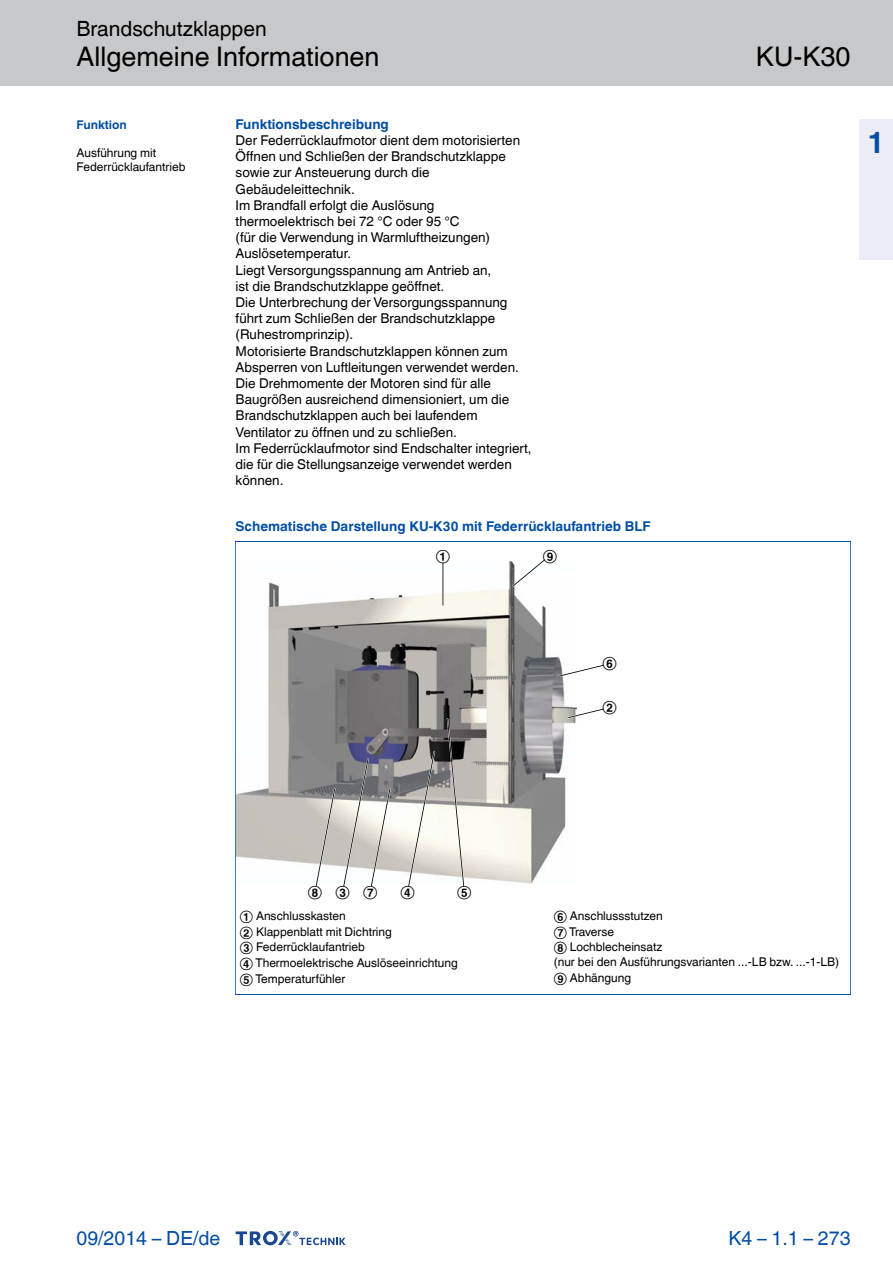
<style>
.page{position:relative;width:893px;height:1263px;background:#fff}
.page>*{position:absolute;margin:0;border:0;box-sizing:border-box;transform-origin:0 0}
.t1{font:700 30px "TROX Helvetica";color:#034ea2}
.t2{font:27px "TROX Helvetica";color:#000}
.t3{font:21px "TROX Helvetica";color:#000}
.t4{font:19.5px "TROX Helvetica";color:#034ea2}
.t5{font:13.5px/16.2px "TROX Helvetica";color:#000}
.t6{font:700 13.5px "TROX Helvetica";color:#034ea2}
.t7{font:13.05px "TROX Helvetica";color:#000}
.t8{font:12px/15.8px "TROX Helvetica";color:#000}
.t9{font:700 12px "TROX Helvetica";color:#034ea2}
</style>
<div class="page">
<div style="left:0;top:0;width:893px;height:85px;background:#c7c8ca"></div>
<div style="left:859px;top:119px;width:34px;height:140px;background:#ebecf6"></div>
<img style="left:236px;top:561px;width:341px;height:322px">
<hr style="left:442px;top:562px;width:2px;height:44px;background:#fff">
<hr style="left:442px;top:563px;width:1px;height:43px;background:#000">
<svg style="left:408px;top:752px;width:27px;height:135px"></svg>
<svg style="left:447px;top:719px;width:17px;height:167px"></svg>
<svg style="left:557px;top:664px;width:47px;height:1px"></svg>
<svg style="left:557px;top:665px;width:47px;height:12px"></svg>
<svg style="left:343px;top:758px;width:48px;height:129px"></svg>
<svg style="left:371px;top:789px;width:19px;height:97px"></svg>
<svg style="left:315px;top:788px;width:21px;height:99px"></svg>
<svg style="left:316px;top:789px;width:19px;height:98px"></svg>
<svg style="left:512px;top:559px;width:33px;height:28px"></svg>
<svg style="left:568px;top:709px;width:36px;height:9px"></svg>
<hr style="left:235px;top:541px;width:1px;height:454px;background:#034ea2">
<hr style="left:850px;top:541px;width:1px;height:454px;background:#034ea2">
<hr style="left:235px;top:541px;width:615px;height:1px;background:#034ea2">
<hr style="left:235px;top:994px;width:615px;height:1px;background:#034ea2">
<svg style="left:236px;top:1231px;width:110px;height:15px"></svg>
<h3 class="t3" style="left:77px;top:12px;width:192px">Brandschutzklappen</h3>
<h2 class="t2" style="left:77px;top:35px;width:304px">Allgemeine Informationen</h2>
<h2 class="t2" style="left:756px;top:35px;width:96px">KU-K30</h2>
<p class="t9" style="left:77px;top:114px;width:52px">Funktion</p>
<p class="t8" style="left:77px;top:144px;width:110px;line-height:14.4px">Ausführung mit<br>Federrücklaufantrieb</p>
<p class="t6" style="left:236px;top:113px;width:155px">Funktionsbeschreibung</p>
<p class="t5" style="left:236px;top:131px;width:298px">Der Federrücklaufmotor dient dem motorisierten Öffnen und Schließen der Brandschutzklappe sowie zur Ansteuerung durch die Gebäudeleittechnik.<br>Im Brandfall erfolgt die Auslösung thermoelektrisch bei 72 °C oder 95 °C<br>(für die Verwendung in Warmluftheizungen)<br>Auslösetemperatur.<br>Liegt Versorgungsspannung am Antrieb an,<br>ist die Brandschutzklappe geöffnet.<br>Die Unterbrechung der Versorgungsspannung führt zum Schließen der Brandschutzklappe (Ruhestromprinzip).<br>Motorisierte Brandschutzklappen können zum Absperren von Luftleitungen verwendet werden.<br>Die Drehmomente der Motoren sind für alle Baugrößen ausreichend dimensioniert, um die Brandschutzklappen auch bei laufendem Ventilator zu öffnen und zu schließen.<br>Im Federrücklaufmotor sind Endschalter integriert, die für die Stellungsanzeige verwendet werden können.</p>
<p class="t6" style="left:236px;top:516px;width:417px">Schematische Darstellung KU-K30 mit Federrücklaufantrieb BLF</p>
<p class="t7" style="left:436px;top:550px;width:16px">ݢ</p>
<p class="t7" style="left:543px;top:550px;width:16px">ݪ</p>
<h1 class="t1" style="left:867px;top:118px;width:19px">1</h1>
<p class="t7" style="left:603px;top:658px;width:16px">ݧ</p>
<p class="t7" style="left:603px;top:701px;width:16px">ݣ</p>
<p class="t7" style="left:308px;top:886px;width:16px">ݩ</p>
<p class="t7" style="left:336px;top:886px;width:16px">ݤ</p>
<p class="t7" style="left:363px;top:886px;width:16px">ݨ</p>
<p class="t7" style="left:400px;top:886px;width:16px">ݥ</p>
<p class="t7" style="left:457px;top:886px;width:16px">ݦ</p>
<p class="t8" style="left:240px;top:906px;width:219px">① Anschlusskasten<br>② Klappenblatt mit Dichtring<br>③ Federrücklaufantrieb<br>④ Thermoelektrische Auslöseeinrichtung<br>⑤ Temperaturfühler</p>
<p class="t8" style="left:554px;top:906px;width:111px">⑥ Anschlussstutzen<br>⑦ Traverse<br>⑧ Lochblecheinsatz</p>
<p class="t8" style="left:554px;top:952px;width:287px">(nur bei den Ausführungsvarianten ...-LB bzw. ...-1-LB)<br>⑨ Abhängung</p>
<h3 class="t4" style="left:77px;top:1222px;width:145px">09/2014 – DE/de</h3>
<h3 class="t4" style="left:728px;top:1222px;width:124px">K4 – 1.1 – 273</h3>
</div>
